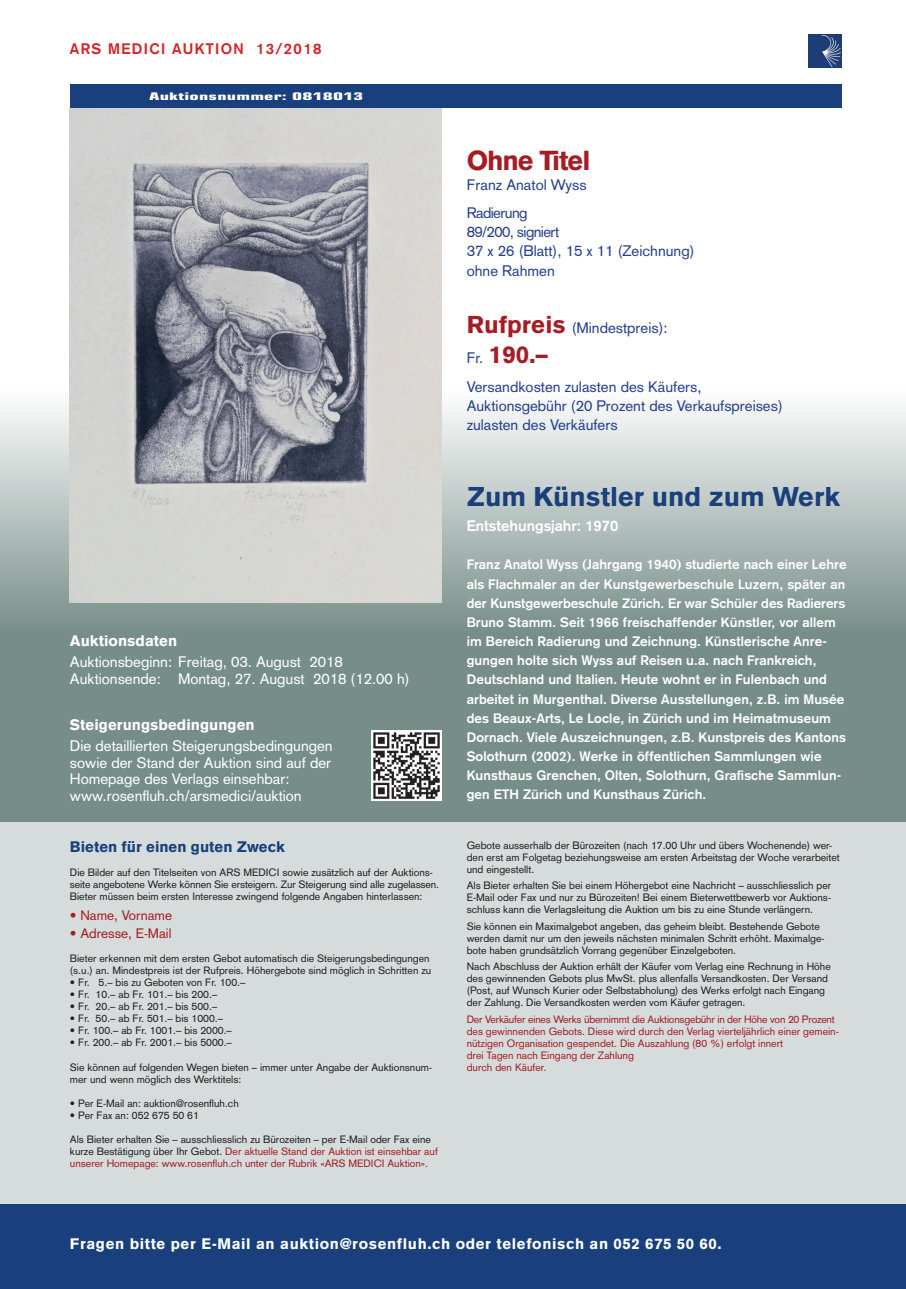
<style>
.page{position:relative;width:906px;height:1289px;background:#fff}
.page>*{position:absolute;margin:0;border:0;box-sizing:border-box;transform-origin:0 0}
.t1{font:900 27px "Akzidenz Grotesk";letter-spacing:-.04em;color:#a51d24}
.t2{font:900 26.7px "Akzidenz Grotesk";color:#193f7c}
.t3{font:900 24px "Akzidenz Grotesk";color:#a51d24}
.t4{font:15px/16.5px "Akzidenz Grotesk";color:#fff}
.t5{font:15px/19.2px "Akzidenz Grotesk";color:#253f8e}
.t6{font:900 15px "Akzidenz Grotesk";letter-spacing:.04em;color:#fff}
.t7{font:900 15px "Akzidenz Grotesk";color:#fff}
.t8{font:900 15px "Akzidenz Grotesk";color:#193f7c}
.t9{font:700 15px "Akzidenz Grotesk";letter-spacing:.09em;color:#d1232a}
.t10{font:700 15px "Akzidenz Grotesk";color:#fff}
.t11{font:700 13.5px/19.2px "Akzidenz Grotesk";letter-spacing:.01em;color:#fff}
.t12{font:13.5px "Akzidenz Grotesk";color:#a51d24}
.t13{font:10.5px/12px "Akzidenz Grotesk";color:#231f20}
.t14{font:10.5px/12px "Akzidenz Grotesk";color:#a51d24}
.t15{font:700 condensed 10.5px "Eurostile";letter-spacing:.01em;color:#fff;scale:1.91 1}
.s1{color:#231f20}
.s2{font-weight:900;font-size:24px;color:#a51d24}
.s3{font-weight:400;font-size:15px;color:#253f8e}
</style>
<div class="page">
<div style="left:0;top:171px;width:906px;height:1049px;background:#778e88"></div>
<svg style="left:0;top:101px;width:906px;height:514px;fill:#fff"></svg>
<div style="left:0;top:821px;width:906px;height:399px;background:#d5dcdb"></div>
<div style="left:70px;top:84px;width:771px;height:24px;background:#193f7c"></div>
<div style="left:0;top:1204px;width:906px;height:84px;background:#193f7c"></div>
<img style="left:808px;top:35px;width:33px;height:33px">
<img style="left:371px;top:730px;width:70px;height:70px">
<img style="left:70px;top:108px;width:371px;height:494px">
<h3 class="t9" style="left:70px;top:40px;width:253px">ARS MEDICI AUKTION 13/2018</h3>
<p class="t15" style="left:149px;top:89px;width:114px">Auktionsnummer: 0818013</p>
<h3 class="t7" style="left:70px;top:632px;width:109px">Auktionsdaten</h3>
<h3 class="t4" style="left:70px;top:653px;width:341px">Auktionsbeginn: Freitag, 03. August 2018<br>Auktionsende: Montag, 27. August 2018 (12.00 h)</h3>
<h3 class="t7" style="left:70px;top:715px;width:186px">Steigerungsbedingungen</h3>
<h3 class="t4" style="left:70px;top:737px;width:264px">Die detaillierten Steigerungsbedingungen sowie der Stand der Auktion sind auf der Homepage des Verlags einsehbar: www.rosenfluh.ch/arsmedici/auktion</h3>
<h3 class="t8" style="left:70px;top:837px;width:217px">Bieten für einen guten Zweck</h3>
<p class="t13" style="left:70px;top:866px;width:371px">Die Bilder auf den Titelseiten von ARS MEDICI sowie zusätzlich auf der Auktions&shy;seite angebotene Werke können Sie ersteigern. Zur Steigerung sind alle zugelassen.<br>Bieter müssen beim ersten Interesse zwingend folgende Angaben hinterlassen:</p>
<p class="t12" style="left:70px;top:906px;width:104px">• Name, Vorname</p>
<p class="t12" style="left:70px;top:924px;width:103px">• Adresse, E-Mail</p>
<p class="t13" style="left:70px;top:951px;width:363px">Bieter erkennen mit dem ersten Gebot automatisch die Steigerungsbedingungen (s.u.) an. Mindestpreis ist der Rufpreis. Höhergebote sind möglich in Schritten zu</p>
<p class="t13" style="left:70px;top:975px;width:177px">• Fr. 5.– bis zu Geboten von Fr. 100.–</p>
<p class="t13" style="left:70px;top:987px;width:149px">• Fr. 10.– ab Fr. 101.– bis 200.–</p>
<p class="t13" style="left:70px;top:999px;width:149px">• Fr. 20.– ab Fr. 201.– bis 500.–</p>
<p class="t13" style="left:70px;top:1011px;width:155px">• Fr. 50.– ab Fr. 501.– bis 1000.–</p>
<p class="t13" style="left:70px;top:1023px;width:163px">• Fr. 100.– ab Fr. 1001.– bis 2000.–</p>
<p class="t13" style="left:70px;top:1035px;width:163px">• Fr. 200.– ab Fr. 2001.– bis 5000.–</p>
<p class="t13" style="left:70px;top:1061px;width:364px">Sie können auf folgenden Wegen bieten – immer unter Angabe der Auktionsnum&shy;mer und wenn möglich des Werktitels:</p>
<p class="t13" style="left:70px;top:1097px;width:170px">• Per E-Mail an: auktion@rosenfluh.ch</p>
<p class="t13" style="left:70px;top:1109px;width:130px">• Per Fax an: 052 675 50 61</p>
<p class="t14" style="left:70px;top:1133px;width:369px"><span class="s1">Als Bieter erhalten Sie – ausschliesslich zu Bürozeiten – per E-Mail oder Fax eine kurze Bestätigung über Ihr Gebot.</span> Der aktuelle Stand der Auktion ist einsehbar auf unserer Homepage: www.rosenfluh.ch unter der Rubrik «ARS MEDICI Auktion».</p>
<h1 class="t1" style="left:467px;top:145px;width:125px">Ohne Titel</h1>
<h3 class="t5" style="left:467px;top:170px;width:121px;line-height:28.5px">Franz Anatol Wyss<br>Radierung</h3>
<h3 class="t5" style="left:467px;top:222px;width:229px">89/200, signiert<br>37 x 26 (Blatt), 15 x 11 (Zeichnung) ohne Rahmen</h3>
<h3 class="t5" style="left:467px;top:318px;width:202px"><span class="s2">Rufpreis</span> (Mindestpreis):</h3>
<h3 class="t3" style="left:467px;top:340px;width:83px"><span class="s3">Fr.</span> 190.–</h3>
<h3 class="t5" style="left:467px;top:377px;width:317px">Versandkosten zulasten des Käufers,<br>Auktionsgebühr (20 Prozent des Verkaufspreises) zulasten des Verkäufers</h3>
<h2 class="t2" style="left:467px;top:480px;width:375px">Zum Künstler und zum Werk</h2>
<h3 class="t10" style="left:467px;top:517px;width:153px">Entstehungsjahr: 1970</h3>
<p class="t11" style="left:467px;top:555px;width:381px">Franz Anatol Wyss (Jahrgang 1940) studierte nach einer Lehre als Flachmaler an der Kunstgewerbeschule Luzern, später an der Kunstgewerbeschule Zürich. Er war Schüler des Radierers Bruno Stamm. Seit 1966 freischaffender Künstler, vor allem im Bereich Radierung und Zeichnung. Künstlerische Anre&shy;gungen holte sich Wyss auf Reisen u.a. nach Frankreich, Deutschland und Italien. Heute wohnt er in Fulenbach und arbeitet in Murgenthal. Diverse Ausstellungen, z.B. im Musée des Beaux-Arts, Le Locle, in Zürich und im Heimatmuseum Dornach. Viele Auszeichnungen, z.B. Kunstpreis des Kantons Solothurn (2002). Werke in öffentlichen Sammlungen wie Kunsthaus Grenchen, Olten, Solothurn, Grafische Sammlun&shy;gen ETH Zürich und Kunsthaus Zürich.</p>
<p class="t13" style="left:467px;top:838px;width:374px">Gebote ausserhalb der Bürozeiten (nach 17.00 Uhr und übers Wochenende) wer&shy;den erst am Folgetag beziehungsweise am ersten Arbeitstag der Woche verarbeitet und eingestellt.</p>
<p class="t13" style="left:467px;top:879px;width:366px;text-align:justify">Als Bieter erhalten Sie bei einem Höhergebot eine Nachricht – ausschliesslich per E-Mail oder Fax und nur zu Bürozeiten! Bei einem Bieterwettbewerb vor Auktions&shy;schluss kann die Verlagsleitung die Auktion um bis zu eine Stunde verlängern.</p>
<p class="t13" style="left:467px;top:919px;width:359px">Sie können ein Maximalgebot angeben, das geheim bleibt. Bestehende Gebote werden damit nur um den jeweils nächsten minimalen Schritt erhöht. Maximalge&shy;bote haben grundsätzlich Vorrang gegenüber Einzelgeboten.</p>
<p class="t13" style="left:467px;top:960px;width:365px">Nach Abschluss der Auktion erhält der Käufer vom Verlag eine Rechnung in Höhe des gewinnenden Gebots plus MwSt. plus allenfalls Versandkosten. Der Versand (Post, auf Wunsch Kurier oder Selbstabholung) des Werks erfolgt nach Eingang der Zahlung. Die Versandkosten werden vom Käufer getragen.</p>
<p class="t14" style="left:467px;top:1012px;width:373px">Der Verkäufer eines Werks übernimmt die Auktionsgebühr in der Höhe von 20 Prozent des gewinnenden Gebots. Diese wird durch den Verlag vierteljährlich einer gemein&shy;nützigen Organisation gespendet. Die Auszahlung (80 %) erfolgt innert<br>drei Tagen nach Eingang der Zahlung<br>durch den Käufer.</p>
<h3 class="t6" style="left:70px;top:1234px;width:653px">Fragen bitte per E-Mail an auktion@rosenfluh.ch oder telefonisch an 052 675 50 60.</h3>
</div>
